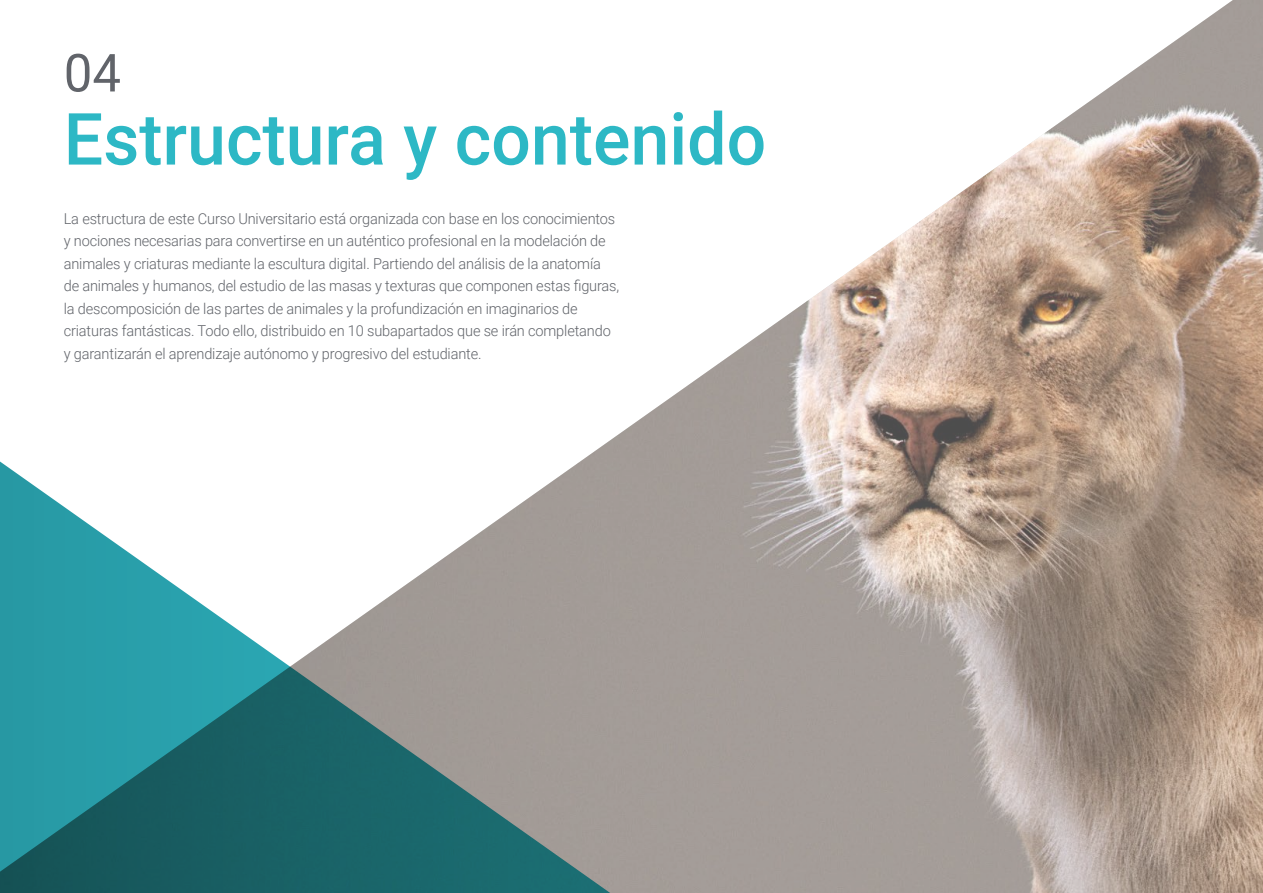
<style>
.page{position:relative;width:1263px;height:893px;background:#fff}
.page>*{position:absolute;margin:0;border:0;box-sizing:border-box;transform-origin:0 0}
.t1{font:500 72px "Roboto";color:#2db8c5}
.t2{font:52.5px "Roboto";color:#61646a}
.t3{font:300 15px/22.5px "Roboto";letter-spacing:-.01em;color:#61646a}
</style>
<div class="page">
<img style="left:602px;top:0;width:661px;height:893px">
<svg style="left:0;top:446px;width:640px;height:447px"></svg>
<h2 class="t2" style="left:64px;top:36px;width:59px">04</h2>
<h1 class="t1" style="left:64px;top:89px;width:704px">Estructura y contenido</h1>
<p class="t3" style="left:64px;top:207px;width:557px">La estructura de este Curso Universitario está organizada con base en los conocimientos y nociones necesarias para convertirse en un auténtico profesional en la modelación de animales y criaturas mediante la escultura digital. Partiendo del análisis de la anatomía de animales y humanos, del estudio de las masas y texturas que componen estas figuras, la descomposición de las partes de animales y la profundización en imaginarios de criaturas fantásticas. Todo ello, distribuido en 10 subapartados que se irán completando y garantizarán el aprendizaje autónomo y progresivo del estudiante.</p>
</div>
